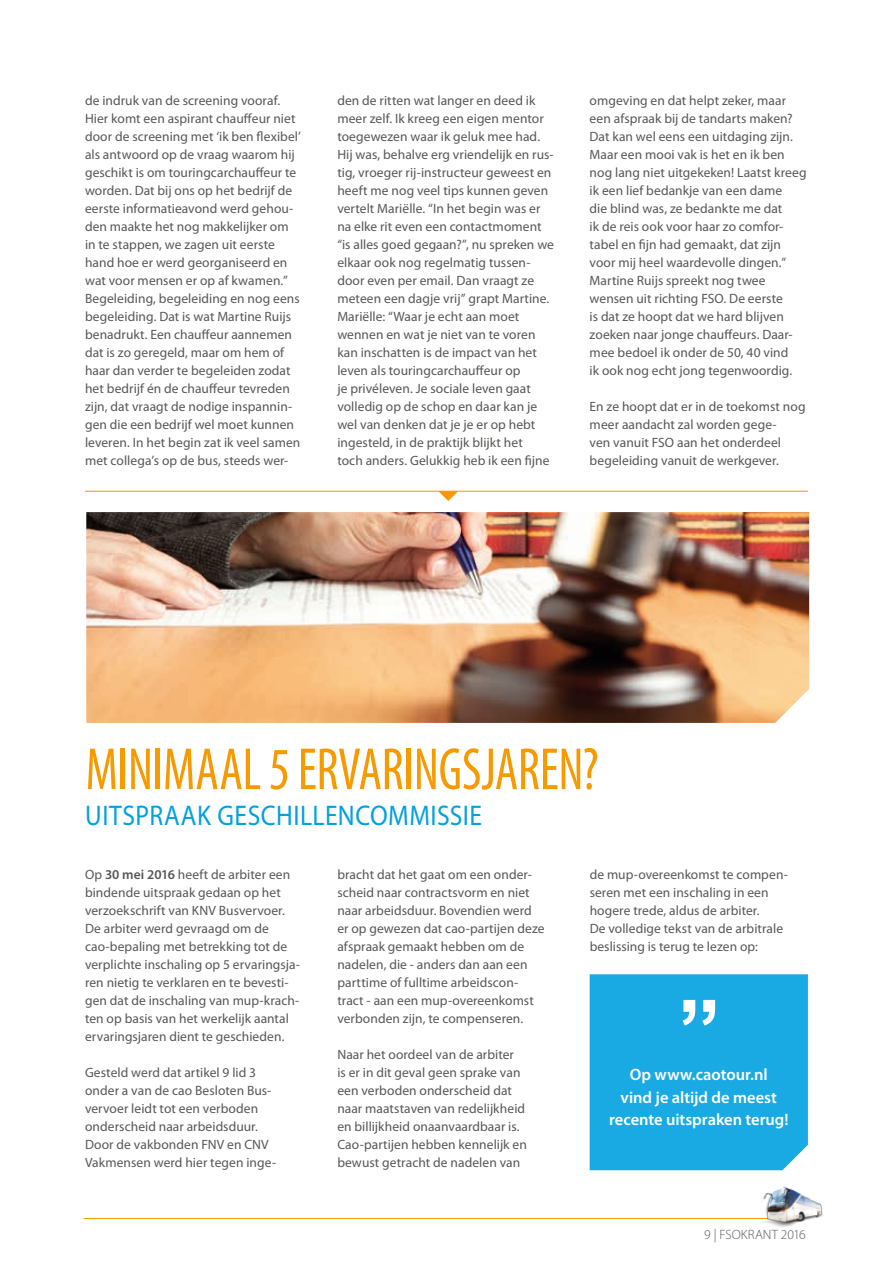
<style>
.page{position:relative;width:893px;height:1263px;background:#fff}
.page>*{position:absolute;margin:0;border:0;box-sizing:border-box;transform-origin:0 0}
.t1{font:condensed 60px "Myriad Pro";letter-spacing:-.01em;color:#f59a00;scale:.9 1}
.t2{font:28.5px "Myriad Pro";letter-spacing:.02em;color:#00a1e0;scale:.9 1}
.t3{font:600 16.5px/22.5px "Myriad Pro";color:#fff;text-align:center}
.t4{font:13.5px/18px "Myriad Pro";letter-spacing:.005em;color:#575756}
.t5{font:300 13.5px "Myriad Pro";color:#575756}
.s1{font-weight:600}
</style>
<div class="page">
<hr style="left:84px;top:1218px;width:717px;height:1px;background:#f59a00">
<img style="left:763px;top:1186px;width:60px;height:41px">
<hr style="left:85px;top:491px;width:723px;height:1px;background:#f59a00">
<svg style="left:438px;top:491px;width:20px;height:10px"></svg>
<div style="left:590px;top:974px;width:218px;height:196px;background:#1aaae3"></div>
<img style="left:86px;top:512px;width:723px;height:211px">
<p class="t4" style="left:85px;top:91px;width:218px">de indruk van de screening vooraf.<br>Hier komt een aspirant chauffeur niet door de screening met ‘ik ben flexibel’ als antwoord op de vraag waarom hij geschikt is om touringcarchauffeur te worden. Dat bij ons op het bedrijf de eerste informatieavond werd gehou&shy;den maakte het nog makkelijker om in te stappen, we zagen uit eerste hand hoe er werd georganiseerd en wat voor mensen er op af kwamen.” Begeleiding, begeleiding en nog eens begeleiding. Dat is wat Martine Ruijs benadrukt. Een chauffeur aannemen dat is zo geregeld, maar om hem of haar dan verder te begeleiden zodat het bedrijf én de chauffeur tevreden zijn, dat vraagt de nodige inspannin&shy;gen die een bedrijf wel moet kunnen leveren. In het begin zat ik veel samen met collega’s op de bus, steeds wer-</p>
<p class="t4" style="left:337px;top:91px;width:218px">den de ritten wat langer en deed ik meer zelf. Ik kreeg een eigen mentor toegewezen waar ik geluk mee had.<br>Hij was, behalve erg vriendelijk en rus&shy;tig, vroeger rij-instructeur geweest en heeft me nog veel tips kunnen geven vertelt Mariëlle. “In het begin was er na elke rit even een contactmoment “is alles goed gegaan?”, nu spreken we elkaar ook nog regelmatig tussen&shy;door even per email. Dan vraagt ze meteen een dagje vrij” grapt Martine.<br>Mariëlle: “Waar je echt aan moet wennen en wat je niet van te voren kan inschatten is de impact van het leven als touringcarchauffeur op<br>je privéleven. Je sociale leven gaat volledig op de schop en daar kan je wel van denken dat je je er op hebt ingesteld, in de praktijk blijkt het<br>toch anders. Gelukkig heb ik een fijne</p>
<p class="t4" style="left:590px;top:91px;width:219px">omgeving en dat helpt zeker, maar een afspraak bij de tandarts maken?<br>Dat kan wel eens een uitdaging zijn.<br>Maar een mooi vak is het en ik ben nog lang niet uitgekeken! Laatst kreeg ik een lief bedankje van een dame<br>die blind was, ze bedankte me dat<br>ik de reis ook voor haar zo comfor&shy;tabel en fijn had gemaakt, dat zijn voor mij heel waardevolle dingen.” Martine Ruijs spreekt nog twee wensen uit richting FSO. De eerste<br>is dat ze hoopt dat we hard blijven zoeken naar jonge chauffeurs. Daar&shy;mee bedoel ik onder de 50, 40 vind<br>ik ook nog echt jong tegenwoordig.</p>
<p class="t4" style="left:590px;top:397px;width:217px">En ze hoopt dat er in de toekomst nog meer aandacht zal worden gege-<br>ven vanuit FSO aan het onderdeel begeleiding vanuit de werkgever.</p>
<h1 class="t1" style="left:86px;top:737px;width:571px">MINIMAAL 5 ERVARINGSJAREN?</h1>
<h2 class="t2" style="left:85px;top:798px;width:442px">UITSPRAAK GESCHILLENCOMMISSIE</h2>
<p class="t4" style="left:85px;top:865px;width:216px">Op <span class="s1">30 mei 2016</span> heeft de arbiter een bindende uitspraak gedaan op het verzoekschrift van KNV Busvervoer.<br>De arbiter werd gevraagd om de cao-bepaling met betrekking tot de verplichte inschaling op 5 ervaringsja&shy;ren nietig te verklaren en te bevesti&shy;gen dat de inschaling van mup-krach&shy;ten op basis van het werkelijk aantal ervaringsjaren dient te geschieden.</p>
<p class="t4" style="left:85px;top:1063px;width:193px">Gesteld werd dat artikel 9 lid 3 onder a van de cao Besloten Bus&shy;vervoer leidt tot een verboden onderscheid naar arbeidsduur.<br>Door de vakbonden FNV en CNV<br>Vakmensen werd hier tegen inge-</p>
<p class="t4" style="left:337px;top:865px;width:209px">bracht dat het gaat om een onder&shy;scheid naar contractsvorm en niet naar arbeidsduur. Bovendien werd er op gewezen dat cao-partijen deze afspraak gemaakt hebben om de nadelen, die - anders dan aan een parttime of fulltime arbeidscon&shy;tract - aan een mup-overeenkomst verbonden zijn, te compenseren.</p>
<p class="t4" style="left:337px;top:1045px;width:191px">Naar het oordeel van de arbiter<br>is er in dit geval geen sprake van een verboden onderscheid dat naar maatstaven van redelijkheid en billijkheid onaanvaardbaar is.<br>Cao-partijen hebben kennelijk en bewust getracht de nadelen van</p>
<p class="t4" style="left:590px;top:865px;width:200px">de mup-overeenkomst te compen&shy;seren met een inschaling in een hogere trede, aldus de arbiter.<br>De volledige tekst van de arbitrale beslissing is terug te lezen op:</p>
<p class="t3" style="left:609px;top:1063px;width:181px">Op www.caotour.nl<br>vind je altijd de meest recente uitspraken terug!</p>
<p class="t5" style="left:704px;top:1226px;width:103px">9 | FSOKRANT 2016</p>
</div>
